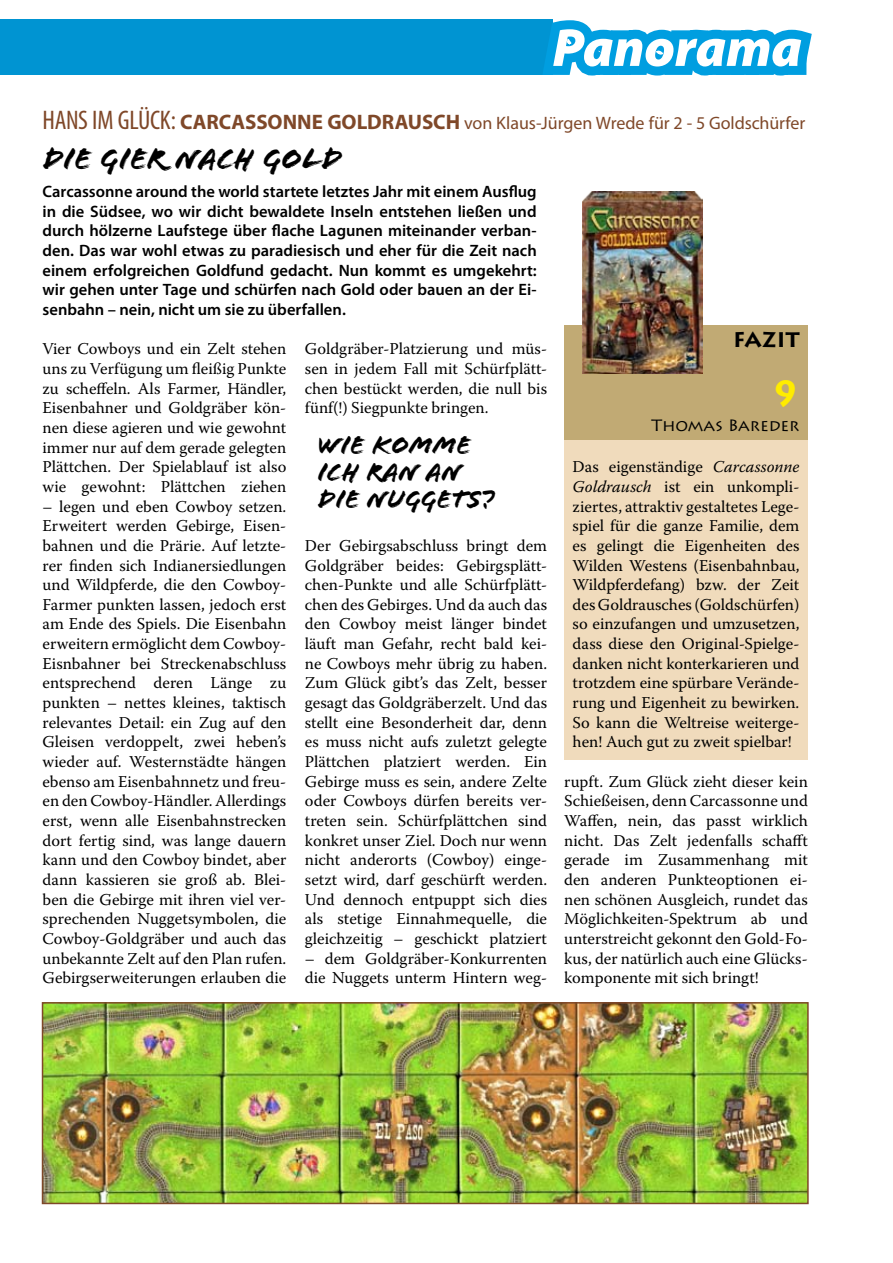
<style>
.page{position:relative;width:893px;height:1263px;background:#fff}
.page>*{position:absolute;margin:0;border:0;box-sizing:border-box;transform-origin:0 0}
.t1{font:italic 900 54px "Myriad Pro";letter-spacing:-.01em;color:#fff}
.t2{font:700 36px "Lithos Pro";color:#ffec00}
.t3{font:31.5px "Flood Std";color:#000}
.t4{font:27px/27px "Flood Std";color:#000}
.t5{font:condensed 27px "Myriad Pro";letter-spacing:-.01em;color:#7f4829}
.t6{font:700 21px "Myriad Pro";color:#7f4829}
.t7{font:700 21px "Lithos Pro";color:#000}
.t8{font:18px "Myriad Pro";color:#7f4829}
.t9{font:16.5px/19.6px "Warnock Pro";color:#000;text-align:justify}
.t10{font:600 16.5px/19.6px "Myriad Pro";color:#000;text-align:justify}
.t11{font:16.5px "Lithos Pro";color:#000}
.s1{font-weight:700;font-stretch:normal;font-size:21px}
.s2{font-style:italic}
</style>
<div class="page">
<div style="left:0;top:19px;width:553px;height:55px;background:#0094d2"></div>
<svg style="left:532px;top:20px;width:280px;height:56px"></svg>
<div style="left:564px;top:325px;width:244px;height:117px;background:#c1aa74"></div>
<div style="left:564px;top:441px;width:244px;height:319px;background:#f0dbbc"></div>
<img style="left:583px;top:191px;width:120px;height:183px">
<img style="left:45px;top:1005px;width:761px;height:196px">
<div style="left:42px;top:1002px;width:767px;height:202px;border:2px solid #7f4829"></div>
<h1 class="t1" style="left:552px;top:12px;width:251px">Panorama</h1>
<h3 class="t5" style="left:43px;top:103px;width:165px">HANS IM GLÜCK: <span class="s1">CARCASSONNE</span></h3>
<p class="t6" style="left:327px;top:108px;width:29px">GOLDRAUSCH</p>
<p class="t8" style="left:464px;top:111px;width:343px">von Klaus-Jürgen Wrede für 2 - 5 Goldschürfer</p>
<h3 class="t3" style="left:43px;top:141px;width:301px">DIE GIER NACH GOLD</h3>
<p class="t10" style="left:43px;top:181px;width:496px">Carcassonne around the world startete letztes Jahr mit einem Ausflug in die Südsee, wo wir dicht bewaldete Inseln entstehen ließen und durch hölzerne Laufstege über flache Lagunen miteinander verban&shy;den. Das war wohl etwas zu paradiesisch und eher für die Zeit nach einem erfolgreichen Goldfund gedacht. Nun kommt es umgekehrt: wir gehen unter Tage und schürfen nach Gold oder bauen an der Ei&shy;senbahn – nein, nicht um sie zu überfallen.</p>
<p class="t7" style="left:733px;top:327px;width:68px">FAZIT</p>
<h2 class="t2" style="left:772px;top:372px;width:29px">9</h2>
<p class="t11" style="left:651px;top:415px;width:150px">Thomas Bareder</p>
<p class="t9" style="left:305px;top:339px;width:244px">Goldgräber-Platzierung und müs&shy;sen in jedem Fall mit Schürfplätt&shy;chen bestückt werden, die null bis fünf(!) Siegpunkte bringen.</p>
<h3 class="t4" style="left:318px;top:431px;width:178px">WIE KOMME<br>ICH RAN AN<br>DIE NUGGETS?</h3>
<p class="t9" style="left:305px;top:535px;width:244px">Der Gebirgsabschluss bringt dem Goldgräber beides: Gebirgsplätt&shy;chen-Punkte und alle Schürfplätt&shy;chen des Gebirges. Und da auch das den Cowboy meist länger bindet läuft man Gefahr, recht bald kei&shy;ne Cowboys mehr übrig zu haben.<br>Zum Glück gibt’s das Zelt, besser gesagt das Goldgräberzelt. Und das stellt eine Besonderheit dar, denn es muss nicht aufs zuletzt gelegte Plättchen platziert werden. Ein Gebirge muss es sein, andere Zelte oder Cowboys dürfen bereits ver&shy;treten sein. Schürfplättchen sind konkret unser Ziel. Doch nur wenn nicht anderorts (Cowboy) einge&shy;setzt wird, darf geschürft werden.<br>Und dennoch entpuppt sich dies als stetige Einnahmequelle, die gleichzeitig – geschickt platziert</p>
<p class="t9" style="left:305px;top:948px;width:244px">– dem Goldgräber-Konkurrenten die Nuggets unterm Hintern weg-</p>
<p class="t9" style="left:43px;top:339px;width:245px">Vier Cowboys und ein Zelt stehen uns zu Verfügung um fleißig Punkte zu scheffeln. Als Farmer, Händler, Eisenbahner und Goldgräber kön&shy;nen diese agieren und wie gewohnt immer nur auf dem gerade gelegten Plättchen. Der Spielablauf ist also wie gewohnt: Plättchen ziehen</p>
<p class="t9" style="left:43px;top:496px;width:245px">– legen und eben Cowboy setzen.<br>Erweitert werden Gebirge, Eisen&shy;bahnen und die Prärie. Auf letzte&shy;rer finden sich Indianersiedlungen und Wildpferde, die den Cowboy-Farmer punkten lassen, jedoch erst am Ende des Spiels. Die Eisenbahn erweitern ermöglicht dem Cowboy-Eisnbahner bei Streckenabschluss entsprechend deren Länge zu punkten – nettes kleines, taktisch relevantes Detail: ein Zug auf den Gleisen verdoppelt, zwei heben’s wieder auf. Westernstädte hängen ebenso am Eisenbahnnetz und freu&shy;en den Cowboy-Händler. Allerdings erst, wenn alle Eisenbahnstrecken dort fertig sind, was lange dauern kann und den Cowboy bindet, aber dann kassieren sie groß ab. Blei&shy;ben die Gebirge mit ihren viel ver&shy;sprechenden Nuggetsymbolen, die Cowboy-Goldgräber und auch das unbekannte Zelt auf den Plan rufen.<br>Gebirgserweiterungen erlauben die</p>
<p class="t9" style="left:573px;top:457px;width:228px">Das eigenständige <span class="s2">Carcassonne Goldrausch</span> ist ein unkompli&shy;ziertes, attraktiv gestaltetes Lege&shy;spiel für die ganze Familie, dem es gelingt die Eigenheiten des Wilden Westens (Eisenbahnbau, Wildpferdefang) bzw. der Zeit des Goldrausches (Goldschürfen) so einzufangen und umzusetzen, dass diese den Original-Spielge&shy;danken nicht konterkarieren und trotzdem eine spürbare Verände&shy;rung und Eigenheit zu bewirken.<br>So kann die Weltreise weiterge&shy;hen! Auch gut zu zweit spielbar!</p>
<p class="t9" style="left:564px;top:771px;width:245px">rupft. Zum Glück zieht dieser kein Schießeisen, denn Carcassonne und Waffen, nein, das passt wirklich nicht. Das Zelt jedenfalls schafft gerade im Zusammenhang mit den anderen Punkteoptionen ei&shy;nen schönen Ausgleich, rundet das Möglichkeiten-Spektrum ab und unter-streicht gekonnt den Gold-Fo&shy;kus, der natürlich auch eine Glücks&shy;komponente mit sich bringt!</p>
</div>
